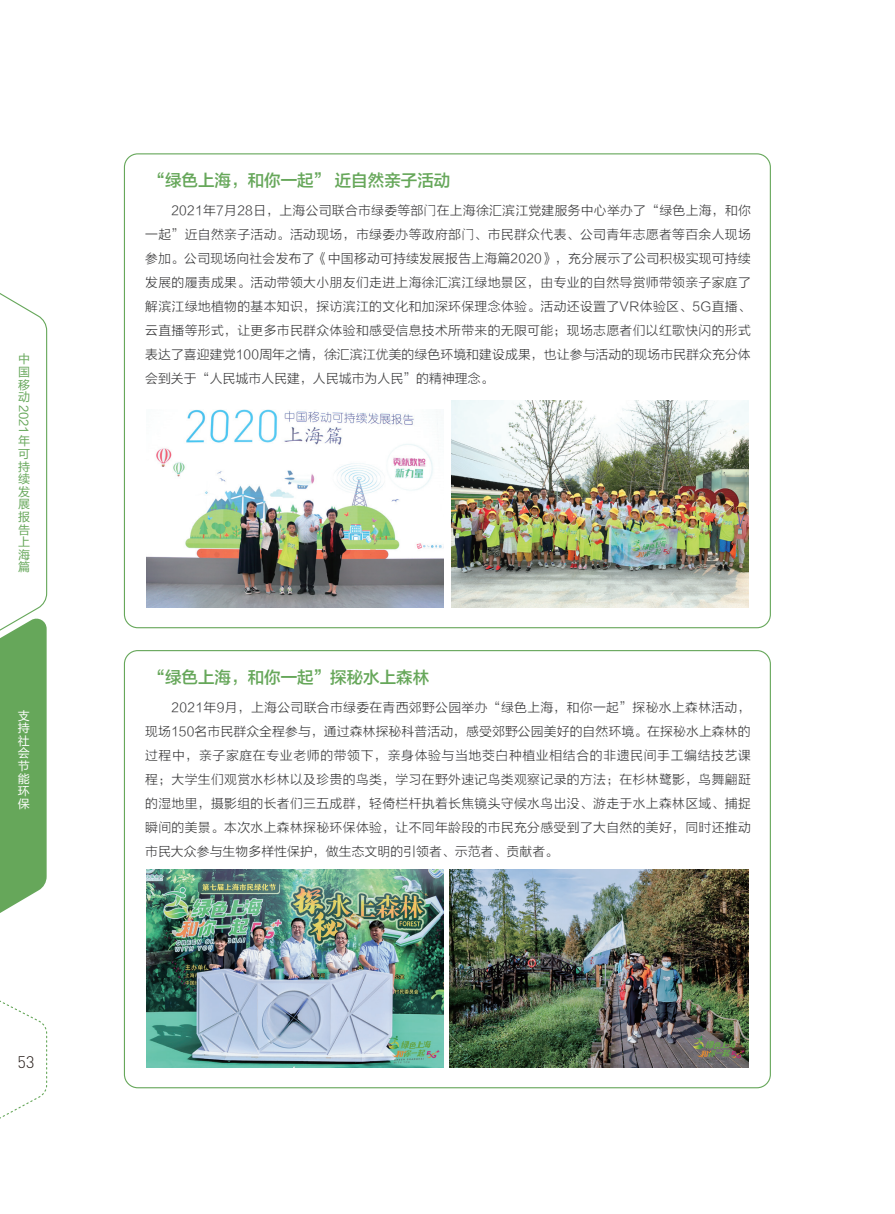
<style>
.page{position:relative;width:895px;height:1214px;background:#fff}
.page>*{position:absolute;margin:0;border:0;box-sizing:border-box;transform-origin:0 0}
.t1{font:16.5px "FZLTZHJW GB1 0";color:#66a75a}
.t2{font:300 16.5px "DIN";color:#211814}
.t3{font:12.9px/24px "FZLTXHK GBK1 0";color:#3e3e3f;text-align:justify}
.t4{font:12px/12.6px "FZLTHJW GB1 0";color:#66a75a;text-align:justify}
.t5{font:12px/12.6px "FZLTHJW GB1 0";color:#fff;text-align:justify}
</style>
<div class="page">
<svg style="left:0;top:293px;width:48px;height:620px"></svg>
<svg style="left:0;top:1000px;width:48px;height:119px"></svg>
<img style="left:146px;top:869px;width:297px;height:198px">
<img style="left:449px;top:869px;width:299px;height:198px">
<img style="left:451px;top:400px;width:297px;height:207px">
<img style="left:146px;top:409px;width:297px;height:198px">
<p class="t4" style="left:18px;top:353px;width:13px">中国移动</p>
<p class="t4" style="left:18px;top:435px;width:13px">年可持续发展报告上海篇</p>
<p class="t4" style="left:30px;top:405px;width:30px;rotate:90deg">2021</p>
<p class="t5" style="left:18px;top:709px;width:13px">支持社会节能环保</p>
<p class="t2" style="left:18px;top:1051px;width:18px">53</p>
<p class="t1" style="left:149px;top:171px;width:303px">“绿色上海，和你一起” 近自然亲子活动</p>
<p class="t3" style="left:145px;top:199px;width:607px">　　2021年7月28日，上海公司联合市绿委等部门在上海徐汇滨江党建服务中心举办了“绿色上海，和你一起”近自然亲子活动。活动现场，市绿委办等政府部门、市民群众代表、公司青年志愿者等百余人现场参加。公司现场向社会发布了《中国移动可持续发展报告上海篇2020》，充分展示了公司积极实现可持续发展的履责成果。活动带领大小朋友们走进上海徐汇滨江绿地景区，由专业的自然导赏师带领亲子家庭了解滨江绿地植物的基本知识，探访滨江的文化和加深环保理念体验。活动还设置了VR体验区、5G直播、云直播等形式，让更多市民群众体验和感受信息技术所带来的无限可能；现场志愿者们以红歌快闪的形式表达了喜迎建党100周年之情，徐汇滨江优美的绿色环境和建设成果，也让参与活动的现场市民群众充分体会到关于“人民城市人民建，人民城市为人民”的精神理念。</p>
<p class="t1" style="left:149px;top:668px;width:282px">“绿色上海，和你一起”探秘水上森林</p>
<p class="t3" style="left:145px;top:695px;width:607px">　　2021年9月，上海公司联合市绿委在青西郊野公园举办“绿色上海，和你一起”探秘水上森林活动，现场150名市民群众全程参与，通过森林探秘科普活动，感受郊野公园美好的自然环境。在探秘水上森林的过程中，亲子家庭在专业老师的带领下，亲身体验与当地茭白种植业相结合的非遗民间手工编结技艺课程；大学生们观赏水杉林以及珍贵的鸟类，学习在野外速记鸟类观察记录的方法；在杉林鹭影，鸟舞翩跹的湿地里，摄影组的长者们三五成群，轻倚栏杆执着长焦镜头守候水鸟出没、游走于水上森林区域、捕捉瞬间的美景。本次水上森林探秘环保体验，让不同年龄段的市民充分感受到了大自然的美好，同时还推动市民大众参与生物多样性保护，做生态文明的引领者、示范者、贡献者。</p>
</div>
